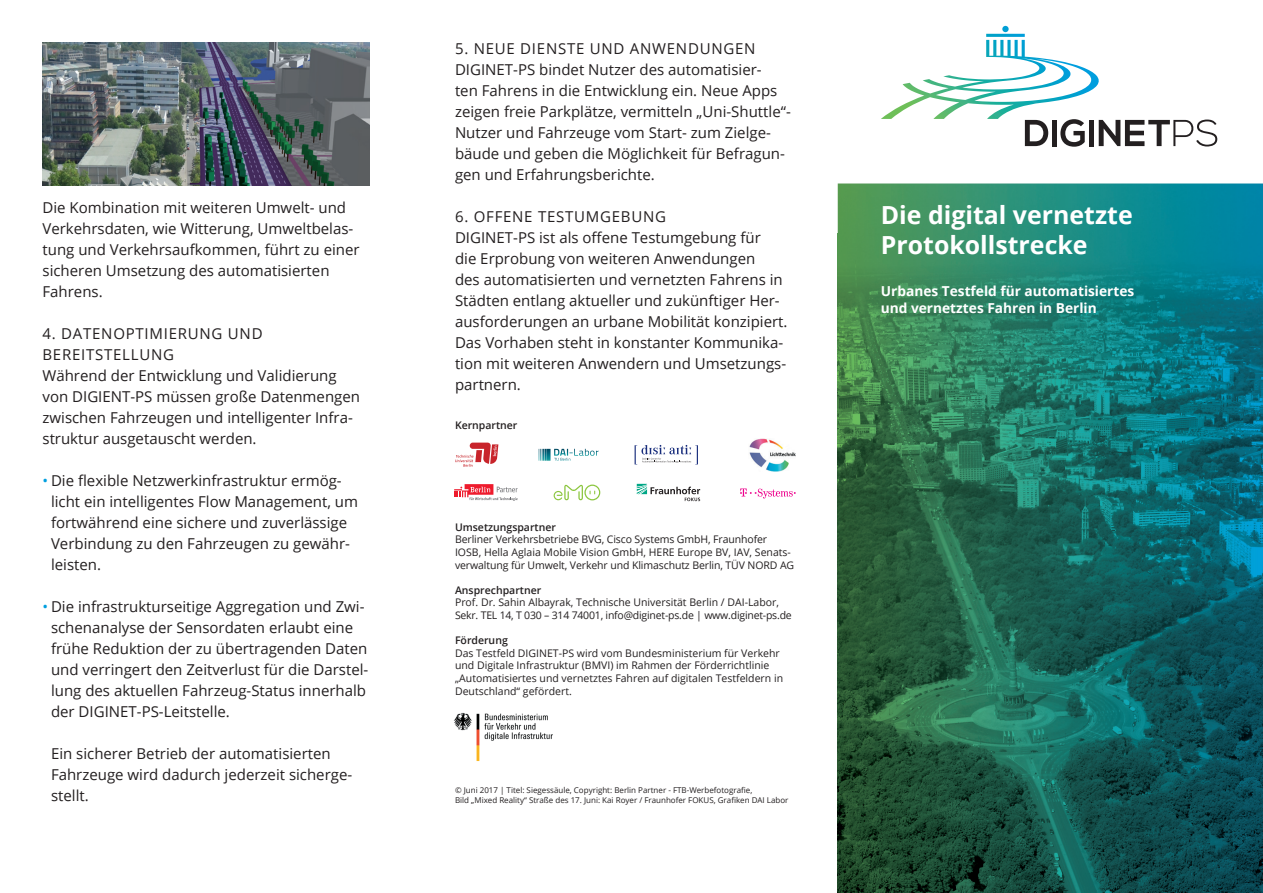
<style>
.page{position:relative;width:1263px;height:893px;background:#fff}
.page>*{position:absolute;margin:0;border:0;box-sizing:border-box;transform-origin:0 0}
.t1{font:700 24.9px/29.8px "Open Sans";color:#fff}
.t2{font:15px/21px "Open Sans";color:#231f20}
.t3{font:700 13.65px/16.5px "Open Sans";color:#fff}
.t4{font:10.5px/12.6px "Open Sans";color:#231f20}
.t5{font:600 10.5px "Open Sans";color:#231f20}
.t6{font:7.95px/9.6px "Open Sans";color:#231f20}
.s1{color:#009fdf}
</style>
<div class="page">
<img style="left:43px;top:43px;width:327px;height:143px">
<svg style="left:554px;top:485px;width:46px;height:15px"></svg>
<svg style="left:637px;top:484px;width:63px;height:17px"></svg>
<svg style="left:455px;top:443px;width:43px;height:24px"></svg>
<svg style="left:539px;top:449px;width:60px;height:12px"></svg>
<svg style="left:635px;top:445px;width:63px;height:19px"></svg>
<svg style="left:454px;top:484px;width:64px;height:17px"></svg>
<img style="left:749px;top:438px;width:47px;height:33px">
<svg style="left:740px;top:488px;width:55px;height:11px"></svg>
<img style="left:453px;top:713px;width:100px;height:48px">
<img style="left:839px;top:234px;width:424px;height:659px">
<img style="left:838px;top:184px;width:425px;height:50px">
<img style="left:838px;top:234px;width:1px;height:659px">
<svg style="left:881px;top:26px;width:336px;height:121px"></svg>
<p class="t2" style="left:43px;top:196px;width:319px">Die Kombination mit weiteren Umwelt- und Verkehrsdaten, wie Witterung, Umweltbelas&shy;tung und Verkehrsaufkommen, führt zu einer sicheren Umsetzung des automatisierten Fahrens.</p>
<p class="t2" style="left:43px;top:322px;width:319px">4. DATENOPTIMIERUNG UND BEREITSTELLUNG<br>Während der Entwicklung und Validierung von DIGIENT-PS müssen große Datenmengen zwischen Fahrzeugen und intelligenter Infra&shy;struktur ausgetauscht werden.</p>
<p class="t2" style="left:51px;top:469px;width:309px;text-indent:-9px"><span class="s1">•</span> Die flexible Netzwerkinfrastruktur ermög&shy;licht ein intelligentes Flow Management, um fortwährend eine sichere und zuverlässige Verbindung zu den Fahrzeugen zu gewähr&shy;leisten.</p>
<p class="t2" style="left:51px;top:595px;width:319px;text-indent:-9px"><span class="s1">•</span> Die infrastrukturseitige Aggregation und Zwi&shy;schenanalyse der Sensordaten erlaubt eine frühe Reduktion der zu übertragenden Daten und verringert den Zeitverlust für die Darstel&shy;lung des aktuellen Fahrzeug-Status innerhalb der DIGINET-PS-Leitstelle.</p>
<p class="t2" style="left:51px;top:742px;width:303px">Ein sicherer Betrieb der automatisierten<br>Fahrzeuge wird dadurch jederzeit sicherge&shy;stellt.</p>
<p class="t2" style="left:455px;top:38px;width:337px">5. NEUE DIENSTE UND ANWENDUNGEN DIGINET-PS bindet Nutzer des automatisier-<br>ten Fahrens in die Entwicklung ein. Neue Apps zeigen freie Parkplätze, vermitteln „Uni-Shuttle“- Nutzer und Fahrzeuge vom Start- zum Zielge&shy;bäude und geben die Möglichkeit für Befragun&shy;gen und Erfahrungsberichte.</p>
<p class="t2" style="left:455px;top:206px;width:334px">6. OFFENE TESTUMGEBUNG<br>DIGINET-PS ist als offene Testumgebung für<br>die Erprobung von weiteren Anwendungen<br>des automatisierten und vernetzten Fahrens in Städten entlang aktueller und zukünftiger Her&shy;ausforderungen an urbane Mobilität konzipiert.<br>Das Vorhaben steht in konstanter Kommunika&shy;tion mit weiteren Anwendern und Umsetzungs&shy;partnern.</p>
<p class="t5" style="left:455px;top:418px;width:64px">Kernpartner</p>
<p class="t5" style="left:455px;top:520px;width:102px">Umsetzungspartner</p>
<p class="t4" style="left:455px;top:533px;width:341px">Berliner Verkehrsbetriebe BVG, Cisco Systems GmbH, Fraunhofer<br>IOSB, Hella Aglaia Mobile Vision GmbH, HERE Europe BV, IAV, Senats&shy;verwaltung für Umwelt, Verkehr und Klimaschutz Berlin, TÜV NORD AG</p>
<p class="t5" style="left:455px;top:583px;width:88px">Ansprechpartner</p>
<p class="t4" style="left:455px;top:596px;width:338px">Prof. Dr. Sahin Albayrak, Technische Universität Berlin / DAI-Labor,<br>Sekr. TEL 14, T 030 – 314 74001, info@diginet-ps.de | www.diginet-ps.de</p>
<p class="t5" style="left:455px;top:633px;width:54px">Förderung</p>
<p class="t4" style="left:455px;top:646px;width:330px">Das Testfeld DIGINET-PS wird vom Bundesministerium für Verkehr und Digitale Infrastruktur (BMVI) im Rahmen der Förderrichtlinie „Automatisiertes und vernetztes Fahren auf digitalen Testfeldern in Deutschland“ gefördert.</p>
<p class="t6" style="left:455px;top:785px;width:335px">© Juni 2017 | Titel: Siegessäule, Copyright: Berlin Partner - FTB-Werbefotografie,<br>Bild „Mixed Reality“ Straße des 17. Juni: Kai Royer / Fraunhofer FOKUS, Grafiken DAI Labor</p>
<h1 class="t1" style="left:881px;top:199px;width:253px">Die digital vernetzte<br>Protokollstrecke</h1>
<p class="t3" style="left:881px;top:283px;width:255px">Urbanes Testfeld für automatisiertes und vernetztes Fahren in Berlin</p>
</div>
